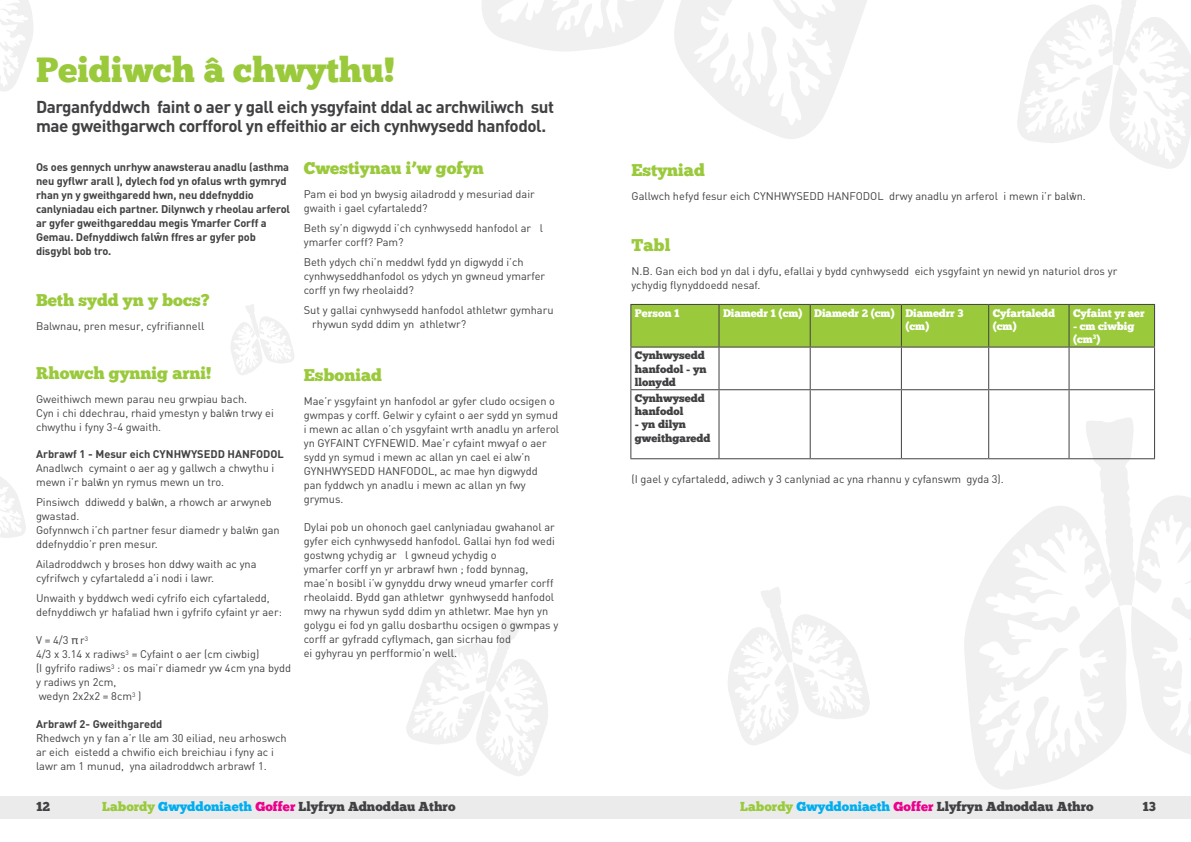
<style>
.page{position:relative;width:1191px;height:842px;background:#fff}
.page>*{position:absolute;margin:0;border:0;box-sizing:border-box;transform-origin:0 0}
.t1{font:35px "Chunk Five";color:#9aca3c}
.t2{font:700 17px/19px "DIN";letter-spacing:-.025em;color:#414042}
.t3{font:17px "Chunk Five";color:#9aca3c}
.t4{font:13px "Chunk Five";color:#414042}
.t5{font:11px/14px "DIN";color:#414042}
.t6{font:700 11px/14px "DIN";letter-spacing:-.01em;color:#414042}
.t7{font:11px/13.2px "Chunk Five";letter-spacing:-.01em;color:#fff}
.t8{font:11px/13.2px "Chunk Five";color:#414042}
.s1{font-family:"Helvetica"}
.s2{font-family:"Helvetica";font-size:10px}
.s3{color:#9aca3c}
.s4{color:#00aeef}
.s5{color:#ec008c}
</style>
<div class="page">
<div style="left:0;top:797px;width:1191px;height:22px;background:#ebebec"></div>
<div style="left:631px;top:305px;width:523px;height:42px;background:#9aca3c"></div>
<hr style="left:630px;top:304px;width:89px;height:1px;background:#414042">
<hr style="left:630px;top:305px;width:1px;height:42px;background:#414042">
<hr style="left:719px;top:304px;width:91px;height:1px;background:#414042">
<hr style="left:718px;top:305px;width:1px;height:42px;background:#414042">
<hr style="left:810px;top:304px;width:91px;height:1px;background:#414042">
<hr style="left:809px;top:305px;width:1px;height:42px;background:#414042">
<hr style="left:901px;top:304px;width:87px;height:1px;background:#414042">
<hr style="left:901px;top:305px;width:1px;height:42px;background:#414042">
<hr style="left:988px;top:304px;width:81px;height:1px;background:#414042">
<hr style="left:988px;top:305px;width:1px;height:42px;background:#414042">
<hr style="left:1069px;top:304px;width:86px;height:1px;background:#414042">
<hr style="left:1068px;top:305px;width:1px;height:42px;background:#414042">
<hr style="left:1154px;top:305px;width:1px;height:42px;background:#414042">
<hr style="left:630px;top:347px;width:89px;height:1px;background:#414042">
<hr style="left:630px;top:348px;width:1px;height:41px;background:#414042">
<hr style="left:719px;top:347px;width:91px;height:1px;background:#414042">
<hr style="left:718px;top:348px;width:1px;height:41px;background:#414042">
<hr style="left:810px;top:347px;width:91px;height:1px;background:#414042">
<hr style="left:809px;top:348px;width:1px;height:41px;background:#414042">
<hr style="left:901px;top:347px;width:87px;height:1px;background:#414042">
<hr style="left:901px;top:348px;width:1px;height:41px;background:#414042">
<hr style="left:988px;top:347px;width:81px;height:1px;background:#414042">
<hr style="left:988px;top:348px;width:1px;height:41px;background:#414042">
<hr style="left:1069px;top:347px;width:86px;height:1px;background:#414042">
<hr style="left:1068px;top:348px;width:1px;height:41px;background:#414042">
<hr style="left:1154px;top:348px;width:1px;height:41px;background:#414042">
<hr style="left:630px;top:389px;width:89px;height:1px;background:#414042">
<hr style="left:630px;top:390px;width:1px;height:68px;background:#414042">
<hr style="left:719px;top:389px;width:91px;height:1px;background:#414042">
<hr style="left:718px;top:390px;width:1px;height:68px;background:#414042">
<hr style="left:810px;top:389px;width:91px;height:1px;background:#414042">
<hr style="left:809px;top:390px;width:1px;height:68px;background:#414042">
<hr style="left:901px;top:389px;width:87px;height:1px;background:#414042">
<hr style="left:901px;top:390px;width:1px;height:68px;background:#414042">
<hr style="left:988px;top:389px;width:81px;height:1px;background:#414042">
<hr style="left:988px;top:390px;width:1px;height:68px;background:#414042">
<hr style="left:1069px;top:389px;width:86px;height:1px;background:#414042">
<hr style="left:1068px;top:390px;width:1px;height:68px;background:#414042">
<hr style="left:1154px;top:390px;width:1px;height:68px;background:#414042">
<hr style="left:630px;top:458px;width:89px;height:1px;background:#414042">
<hr style="left:719px;top:458px;width:91px;height:1px;background:#414042">
<hr style="left:810px;top:458px;width:91px;height:1px;background:#414042">
<hr style="left:901px;top:458px;width:87px;height:1px;background:#414042">
<hr style="left:988px;top:458px;width:81px;height:1px;background:#414042">
<hr style="left:1069px;top:458px;width:86px;height:1px;background:#414042">
<svg style="left:937px;top:389px;width:49px;height:71px"></svg>
<svg style="left:964px;top:506px;width:120px;height:283px"></svg>
<svg style="left:1084px;top:415px;width:107px;height:350px"></svg>
<svg style="left:406px;top:618px;width:142px;height:158px"></svg>
<svg style="left:728px;top:587px;width:142px;height:158px"></svg>
<svg style="left:0;top:477px;width:26px;height:61px"></svg>
<svg style="left:231px;top:304px;width:63px;height:71px"></svg>
<svg style="left:0;top:0;width:33px;height:91px"></svg>
<svg style="left:482px;top:0;width:385px;height:139px"></svg>
<svg style="left:1017px;top:0;width:174px;height:169px"></svg>
<h1 class="t1" style="left:36px;top:48px;width:360px">Peidiwch â chwythu!</h1>
<h2 class="t2" style="left:36px;top:96px;width:519px">Darganfyddwch faint o aer y gall eich ysgyfaint ddal ac archwiliwch sut mae gweithgarwch corfforol yn effeithio ar eich cynhwysedd hanfodol.</h2>
<p class="t6" style="left:36px;top:159px;width:256px">Os oes gennych unrhyw anawsterau anadlu (asthma neu gyflwr arall ), dylech fod yn ofalus wrth gymryd rhan yn y gweithgaredd hwn, neu ddefnyddio canlyniadau eich partner. Dilynwch y rheolau arferol ar gyfer gweithgareddau megis Ymarfer Corff a Gemau. Defnyddiwch fal<span class="s1">ŵ</span>n ffres ar gyfer pob disgybl bob tro.</p>
<h2 class="t3" style="left:36px;top:290px;width:175px">Beth sydd yn y bocs?</h2>
<p class="t5" style="left:36px;top:319px;width:170px">Balwnau, pren mesur, cyfrifiannell</p>
<h2 class="t3" style="left:36px;top:363px;width:177px">Rhowch gynnig arni!</h2>
<p class="t5" style="left:36px;top:392px;width:239px">Gweithiwch mewn parau neu grwpiau bach.<br>Cyn i chi ddechrau, rhaid ymestyn y bal<span class="s2">ŵ</span>n trwy ei chwythu i fyny 3-4 gwaith.</p>
<p class="t6" style="left:36px;top:447px;width:249px">Arbrawf 1 - Mesur eich CYNHWYSEDD HANFODOL</p>
<p class="t5" style="left:36px;top:461px;width:240px">Anadlwch cymaint o aer ag y gallwch a chwythu i mewn i’r bal<span class="s2">ŵ</span>n yn rymus mewn un tro.</p>
<p class="t5" style="left:36px;top:495px;width:245px">Pinsiwch ddiwedd y bal<span class="s2">ŵ</span>n, a rhowch ar arwyneb gwastad.<br>Gofynnwch i’ch partner fesur diamedr y bal<span class="s2">ŵ</span>n gan ddefnyddio’r pren mesur.</p>
<p class="t5" style="left:36px;top:557px;width:222px">Ailadroddwch y broses hon ddwy waith ac yna cyfrifwch y cyfartaledd a’i nodi i lawr.</p>
<p class="t5" style="left:36px;top:591px;width:247px">Unwaith y byddwch wedi cyfrifo eich cyfartaledd, defnyddiwch yr hafaliad hwn i gyfrifo cyfaint yr aer:</p>
<p class="t5" style="left:36px;top:633px;width:256px">V = 4/3 <span class="s1">π</span> r<sup>3<br></sup>4/3 x 3.14 x radiws<sup>3</sup> = Cyfaint o aer (cm ciwbig)<br>(I gyfrifo radiws<sup>3</sup> : os mai’r diamedr yw 4cm yna bydd y radiws yn 2cm,<br>wedyn 2x2x2 = 8cm<sup>3</sup> )</p>
<p class="t6" style="left:36px;top:717px;width:128px">Arbrawf 2- Gweithgaredd</p>
<p class="t5" style="left:36px;top:731px;width:252px">Rhedwch yn y fan a’r lle am 30 eiliad, neu arhoswch ar eich eistedd a chwifio eich breichiau i fyny ac i lawr am 1 munud, yna ailadroddwch arbrawf 1.</p>
<h2 class="t3" style="left:304px;top:158px;width:182px">Cwestiynau i’w gofyn</h2>
<p class="t5" style="left:304px;top:187px;width:232px">Pam ei bod yn bwysig ailadrodd y mesuriad dair gwaith i gael cyfartaledd?</p>
<p class="t5" style="left:304px;top:221px;width:241px">Beth sy’n digwydd i’ch cynhwysedd hanfodol ar ôl ymarfer corff? Pam?</p>
<p class="t5" style="left:304px;top:255px;width:243px">Beth ydych chi’n meddwl fydd yn digwydd i’ch cynhwyseddhanfodol os ydych yn gwneud ymarfer corff yn fwy rheolaidd?</p>
<p class="t5" style="left:304px;top:303px;width:251px">Sut y gallai cynhwysedd hanfodol athletwr gymharu â rhywun sydd ddim yn athletwr?</p>
<h2 class="t3" style="left:304px;top:365px;width:80px">Esboniad</h2>
<p class="t5" style="left:304px;top:394px;width:257px">Mae’r ysgyfaint yn hanfodol ar gyfer cludo ocsigen o gwmpas y corff. Gelwir y cyfaint o aer sydd yn symud i mewn ac allan o’ch ysgyfaint wrth anadlu yn arferol yn GYFAINT CYFNEWID. Mae’r cyfaint mwyaf o aer sydd yn symud i mewn ac allan yn cael ei alw’n GYNHWYSEDD HANFODOL, ac mae hyn digwydd<br>pan fyddwch yn anadlu i mewn ac allan yn fwy grymus.</p>
<p class="t5" style="left:304px;top:520px;width:256px">Dylai pob un ohonoch gael canlyniadau gwahanol ar gyfer eich cynhwysedd hanfodol. Gallai hyn fod wedi gostwng ychydig ar ôl gwneud ychydig o<br>ymarfer corff yn yr arbrawf hwn ; fodd bynnag, mae’n bosibl i’w gynyddu drwy wneud ymarfer corff rheolaidd. Bydd gan athletwr gynhwysedd hanfodol mwy na rhywun sydd ddim yn athletwr. Mae hyn yn golygu ei fod yn gallu dosbarthu ocsigen o gwmpas y corff ar gyfradd cyflymach, gan sicrhau fod<br>ei gyhyrau yn perfformio’n well.</p>
<h2 class="t3" style="left:631px;top:159px;width:75px">Estyniad</h2>
<p class="t5" style="left:631px;top:188px;width:456px">Gallwch hefyd fesur eich CYNHWYSEDD HANFODOL drwy anadlu yn arferol i mewn i’r bal<span class="s2">ŵ</span>n.</p>
<h2 class="t3" style="left:631px;top:234px;width:40px">Tabl</h2>
<p class="t5" style="left:631px;top:263px;width:487px">N.B. Gan eich bod yn dal i dyfu, efallai y bydd cynhwysedd eich ysgyfaint yn newid yn naturiol dros yr ychydig flynyddoedd nesaf.</p>
<p class="t7" style="left:635px;top:306px;width:46px">Person 1</p>
<p class="t7" style="left:905px;top:306px;width:59px;text-indent:-182px">Diamedr 1 (cm) Diamedr 2 (cm) Diamedrr 3 (cm)</p>
<p class="t7" style="left:992px;top:306px;width:64px">Cyfartaledd (cm)</p>
<p class="t7" style="left:1073px;top:306px;width:73px">Cyfaint yr aer</p>
<p class="t7" style="left:1073px;top:319px;width:63px">- cm ciwbig (cm<sup>3</sup>)</p>
<p class="t8" style="left:635px;top:349px;width:73px">Cynhwysedd hanfodol - yn llonydd</p>
<p class="t8" style="left:635px;top:392px;width:71px">Cynhwysedd hanfodol</p>
<p class="t8" style="left:635px;top:418px;width:77px">- yn dilyn gweithgaredd</p>
<p class="t5" style="left:631px;top:471px;width:374px">(I gael y cyfartaledd, adiwch y 3 canlyniad ac yna rhannu y cyfanswm gyda 3).</p>
<p class="t4" style="left:36px;top:799px;width:16px">12</p>
<p class="t4" style="left:102px;top:799px;width:355px"><span class="s3">Labordy</span> <span class="s4">Gwyddoniaeth</span> <span class="s5">Goffer</span> Llyfryn Adnoddau Athro</p>
<p class="t4" style="left:740px;top:799px;width:355px"><span class="s3">Labordy</span> <span class="s4">Gwyddoniaeth</span> <span class="s5">Goffer</span> Llyfryn Adnoddau Athro</p>
<p class="t4" style="left:1142px;top:799px;width:15px">13</p>
</div>
